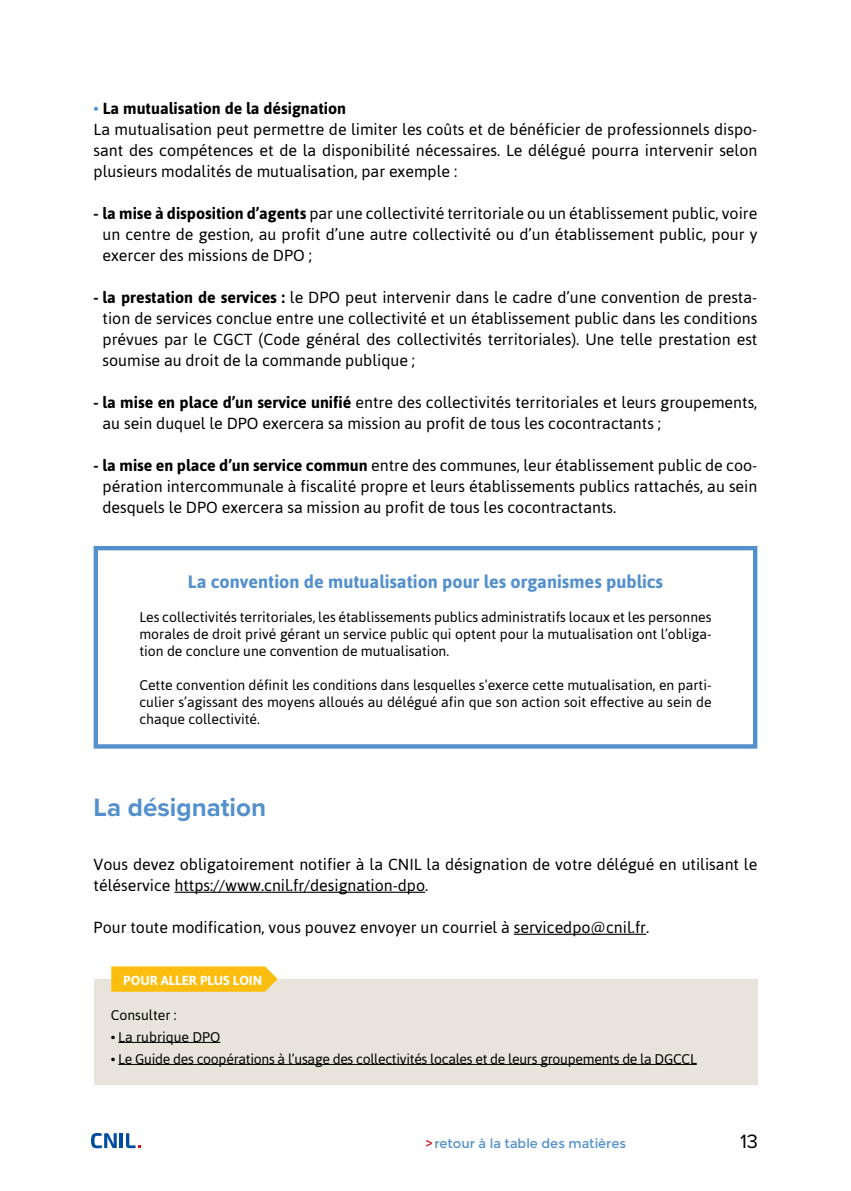
<style>
.page{position:relative;width:851px;height:1191px;background:#fff}
.page>*{position:absolute;margin:0;border:0;box-sizing:border-box;transform-origin:0 0}
.t1{font:700 26px "Proxima Nova";color:#5390cd}
.t2{font:20px "Proxima Nova";color:#000}
.t3{font:700 18px "Asap";color:#5390cd}
.t4{font:16px/21px "Asap";color:#000}
.t5{font:14px/17px "Asap";color:#000;text-align:justify}
.t6{font:14px "Asap";letter-spacing:-.02em;color:#000}
.t7{font:700 13.2px "Asap";color:#fff}
.t8{font:13px "Montserrat";color:#5390cd}
.s1{color:#5390cd}
.s2{font-weight:700}
.s3{font-size:12px;color:#cd171a}
</style>
<div class="page">
<svg style="left:91px;top:1133px;width:26px;height:15px"></svg>
<hr style="left:120px;top:1133px;width:3px;height:15px;background:#004d9d">
<svg style="left:126px;top:1133px;width:15px;height:15px"></svg>
<hr style="left:174px;top:891px;width:251px;height:1px;background:#000">
<hr style="left:513px;top:933px;width:133px;height:1px;background:#000">
<div style="left:94px;top:546px;width:663px;height:202px;border:4px solid #5390cd"></div>
<div style="left:94px;top:979px;width:663px;height:105px;background:#e8e4db"></div>
<svg style="left:111px;top:966px;width:166px;height:25px"></svg>
<hr style="left:118px;top:1042px;width:102px;height:1px;background:#000">
<hr style="left:118px;top:1064px;width:578px;height:1px;background:#000">
<p class="t4" style="left:94px;top:98px;width:665px"><span class="s1">•</span> <span class="s2">La mutualisation de la désignation<br></span>La mutualisation peut permettre de limiter les coûts et de bénéficier de professionnels dispo&shy;sant des compétences et de la disponibilité nécessaires. Le délégué pourra intervenir selon plusieurs modalités de mutualisation, par exemple :</p>
<p class="t4" style="left:103px;top:203px;width:656px;text-align:justify;text-indent:-9px"><span class="s2">- la mise à disposition d’agents</span> par une collectivité territoriale ou un établissement public, voire un centre de gestion, au profit d’une autre collectivité ou d’un établissement public, pour y exercer des missions de DPO ;</p>
<p class="t4" style="left:103px;top:287px;width:656px;text-align:justify;text-indent:-9px"><span class="s2">- la prestation de services :</span> le DPO peut intervenir dans le cadre d’une convention de presta&shy;tion de services conclue entre une collectivité et un établissement public dans les conditions prévues par le CGCT (Code général des collectivités territoriales). Une telle prestation est soumise au droit de la commande publique ;</p>
<p class="t4" style="left:103px;top:392px;width:656px;text-indent:-9px"><span class="s2">- la mise en place d’un service unifié</span> entre des collectivités territoriales et leurs groupements, au sein duquel le DPO exercera sa mission au profit de tous les cocontractants ;</p>
<p class="t4" style="left:103px;top:455px;width:656px;text-align:justify;text-indent:-9px"><span class="s2">- la mise en place d’un service commun</span> entre des communes, leur établissement public de coo&shy;pération intercommunale à fiscalité propre et leurs établissements publics rattachés, au sein desquels le DPO exercera sa mission au profit de tous les cocontractants.</p>
<p class="t3" style="left:188px;top:571px;width:476px">La convention de mutualisation pour les organismes publics</p>
<p class="t5" style="left:139px;top:608px;width:573px">Les collectivités territoriales, les établissements publics administratifs locaux et les personnes morales de droit privé gérant un service public qui optent pour la mutualisation ont l’obliga&shy;tion de conclure une convention de mutualisation.</p>
<p class="t5" style="left:139px;top:676px;width:573px">Cette convention définit les conditions dans lesquelles s’exerce cette mutualisation, en parti&shy;culier s’agissant des moyens alloués au délégué afin que son action soit effective au sein de chaque collectivité.</p>
<h1 class="t1" style="left:94px;top:788px;width:174px">La désignation</h1>
<p class="t4" style="left:94px;top:854px;width:665px">Vous devez obligatoirement notifier à la CNIL la désignation de votre délégué en utilisant le téléservice https://www.cnil.fr/designation-dpo.</p>
<p class="t4" style="left:94px;top:917px;width:557px">Pour toute modification, vous pouvez envoyer un courriel à servicedpo@cnil.fr.</p>
<p class="t7" style="left:123px;top:972px;width:140px">POUR ALLER PLUS LOIN</p>
<p class="t5" style="left:111px;top:1006px;width:67px">Consulter :</p>
<p class="t5" style="left:111px;top:1028px;width:111px">• La rubrique DPO</p>
<p class="t6" style="left:111px;top:1050px;width:587px">• Le Guide des coopérations à l’usage des collectivités locales et de leurs groupements de la DGCCL</p>
<p class="t8" style="left:425px;top:1136px;width:202px"><span class="s3">&gt;</span> retour à la table des matières</p>
<p class="t2" style="left:739px;top:1126px;width:19px">13</p>
</div>
